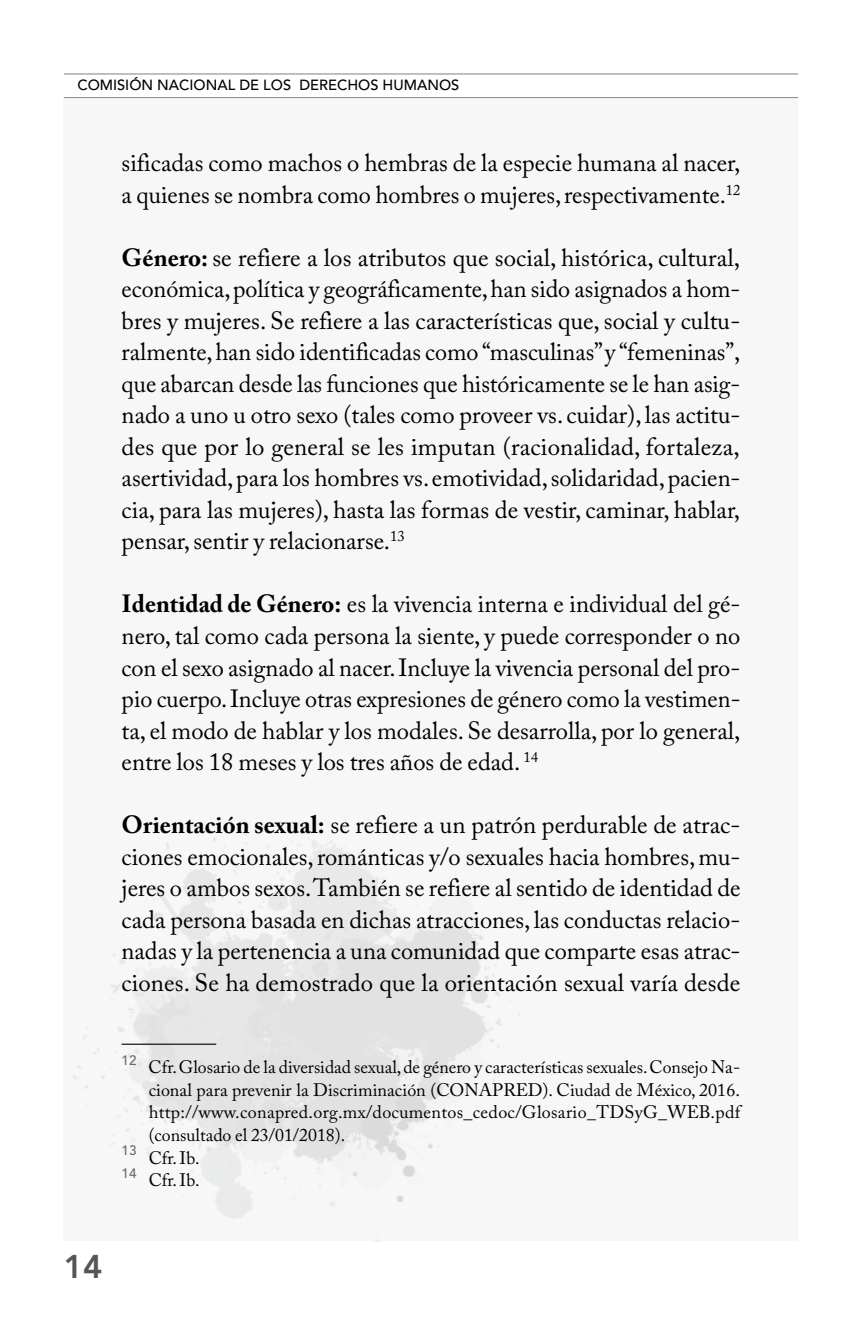
<style>
.page{position:relative;width:862px;height:1340px;background:#fff}
.page>*{position:absolute;margin:0;border:0;box-sizing:border-box;transform-origin:0 0}
.t1{font:800 32.62px "Avenir LT Std";color:#565659}
.t2{font:24.75px/31.5px "Adobe Caslon Pro";color:#000;text-align:justify}
.t3{font:18px/22.5px "Adobe Caslon Pro";letter-spacing:.005em;color:#000;text-align:justify}
.t4{font:500 14.62px "Avenir LT Std";color:#000}
.t5{font:500 13.5px "Avenir LT Std";color:#696a6d}
.s1{font-weight:700}
</style>
<div class="page">
<div style="left:64px;top:99px;width:733px;height:1141px;background:#f6f6f6"></div>
<hr style="left:64px;top:73px;width:733px;height:1px;background:#8b8e90">
<hr style="left:64px;top:97px;width:733px;height:1px;background:#8b8e90">
<hr style="left:122px;top:1043px;width:94px;height:1px;background:#000">
<p class="t4" style="left:77px;top:77px;width:383px">COMISIÓN NACIONAL DE LOS DERECHOS HUMANOS</p>
<p class="t2" style="left:122px;top:147px;width:620px">sificadas como machos o hembras de la especie humana al nacer, a quienes se nombra como hombres o mujeres, respectivamente.<sup>12</sup></p>
<p class="t2" style="left:122px;top:241px;width:620px"><span class="s1">Género:</span> se refiere a los atributos que social, histórica, cultural, económica, política y geográficamente, han sido asignados a hom&shy;bres y mujeres. Se refiere a las características que, social y cultu&shy;ralmente, han sido identificadas como “masculinas” y “femeninas”, que abarcan desde las funciones que históricamente se le han asig&shy;nado a uno u otro sexo (tales como proveer vs. cuidar), las actitu&shy;des que por lo general se les imputan (racionalidad, fortaleza, asertividad, para los hombres vs. emotividad, solidaridad, pacien&shy;cia, para las mujeres), hasta las formas de vestir, caminar, hablar, pensar, sentir y relacionarse.<sup>13</sup></p>
<p class="t2" style="left:122px;top:588px;width:620px"><span class="s1">Identidad de Género:</span> es la vivencia interna e individual del gé&shy;nero, tal como cada persona la siente, y puede corresponder o no con el sexo asignado al nacer. Incluye la vivencia personal del pro&shy;pio cuerpo. Incluye otras expresiones de género como la vestimen&shy;ta, el modo de hablar y los modales. Se desarrolla, por lo general, entre los 18 meses y los tres años de edad. <sup>14</sup></p>
<p class="t2" style="left:122px;top:808px;width:620px"><span class="s1">Orientación sexual:</span> se refiere a un patrón perdurable de atrac&shy;ciones emocionales, románticas y/o sexuales hacia hombres, mu&shy;jeres o ambos sexos. También se refiere al sentido de identidad de cada persona basada en dichas atracciones, las conductas relacio&shy;nadas y la pertenencia a una comunidad que comparte esas atrac&shy;ciones. Se ha demostrado que la orientación sexual varía desde</p>
<p class="t5" style="left:122px;top:1052px;width:16px">12</p>
<p class="t5" style="left:122px;top:1142px;width:16px">13</p>
<p class="t3" style="left:148px;top:1056px;width:593px">Cfr. Glosario de la diversidad sexual, de género y características sexuales. Consejo Na&shy;cional para prevenir la Discriminación (CONAPRED). Ciudad de México, 2016. http://www.conapred.org.mx/documentos_cedoc/Glosario_TDSyG_WEB.pdf (consultado el 23/01/2018).</p>
<p class="t3" style="left:149px;top:1146px;width:52px">Cfr. Ib.</p>
<p class="t5" style="left:122px;top:1165px;width:16px">14</p>
<p class="t3" style="left:149px;top:1168px;width:52px">Cfr. Ib.</p>
<h1 class="t1" style="left:64px;top:1247px;width:40px">14</h1>
</div>
